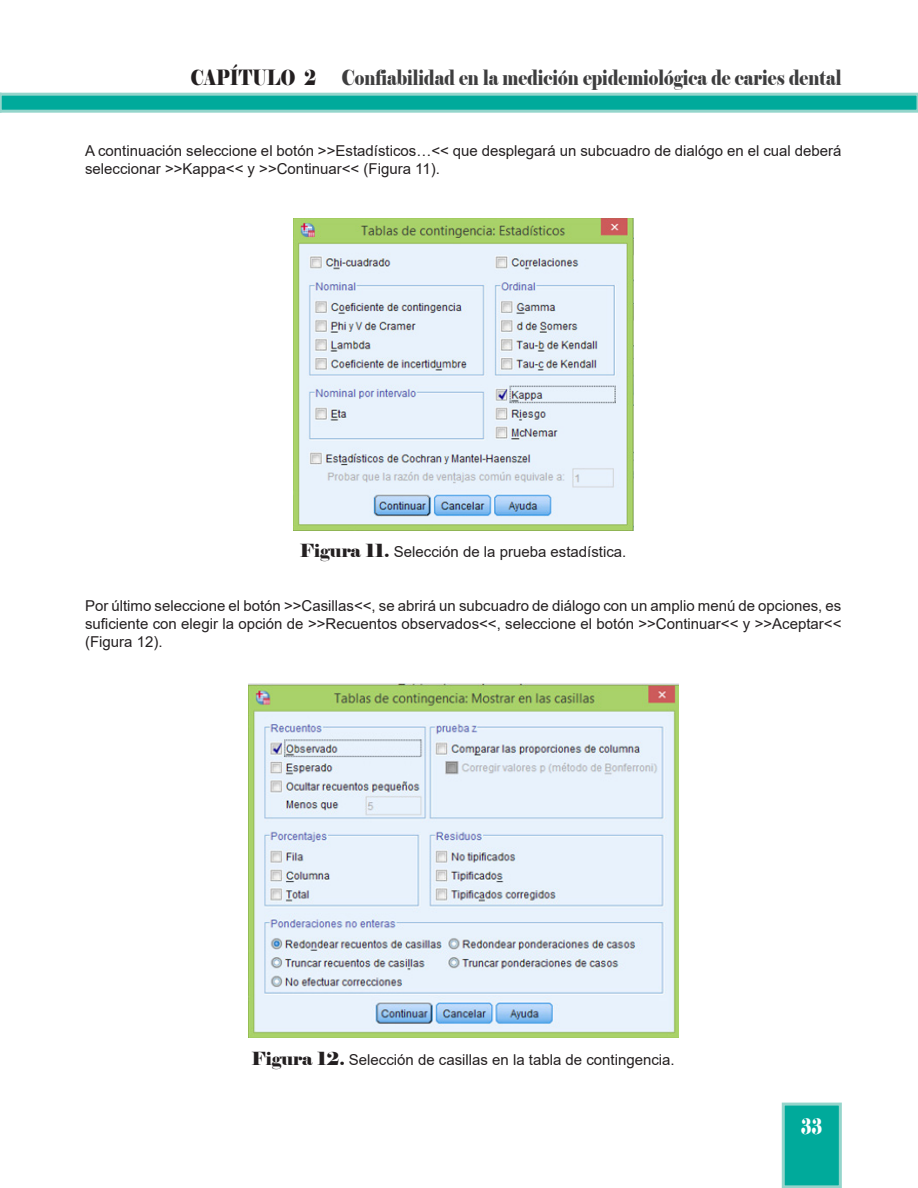
<style>
.page{position:relative;width:918px;height:1188px;background:#fff}
.page>*{position:absolute;margin:0;border:0;box-sizing:border-box;transform-origin:0 0}
.t1{font:21.6px "Elephant";color:#fff;scale:.67 1}
.t2{font:21px "Elephant";color:#3e3e3f;scale:.8 1}
.t3{font:15px/18px "Arial";color:#231f20}
.s1{color:#231f20}
.s2{font-family:"Elephant";font-size:18px}
</style>
<div class="page">
<svg style="left:781px;top:1102px;width:61px;height:86px;background:#1cb2a4"></svg>
<svg style="left:0;top:92px;width:918px;height:21px;background:#36baad"></svg>
<img style="left:293px;top:218px;width:340px;height:312px">
<img style="left:248px;top:683px;width:430px;height:355px">
<h2 class="t2" style="left:190px;top:64px;width:815px"><span class="s1">CAPÍTULO 2</span> Confiabilidad en la medición epidemiológica de caries dental</h2>
<p class="t3" style="left:85px;top:142px;width:758px">A continuación seleccione el botón &gt;&gt;Estadísticos…&lt;&lt; que desplegará un subcuadro de dialógo en el cual deberá seleccionar &gt;&gt;Kappa&lt;&lt; y &gt;&gt;Continuar&lt;&lt; (Figura 11).</p>
<p class="t3" style="left:300px;top:542px;width:328px"><span class="s2">Figura 11.</span> Selección de la prueba estadística.</p>
<p class="t3" style="left:85px;top:596px;width:758px;text-align:justify">Por último seleccione el botón &gt;&gt;Casillas&lt;&lt;, se abrirá un subcuadro de diálogo con un amplio menú de opciones, es suficiente con elegir la opción de &gt;&gt;Recuentos observados&lt;&lt;, seleccione el botón &gt;&gt;Continuar&lt;&lt; y &gt;&gt;Aceptar&lt;&lt; (Figura 12).</p>
<p class="t3" style="left:252px;top:1051px;width:425px"><span class="s2">Figura 12.</span> Selección de casillas en la tabla de contingencia.</p>
<h1 class="t1" style="left:801px;top:1113px;width:33px">33</h1>
</div>
